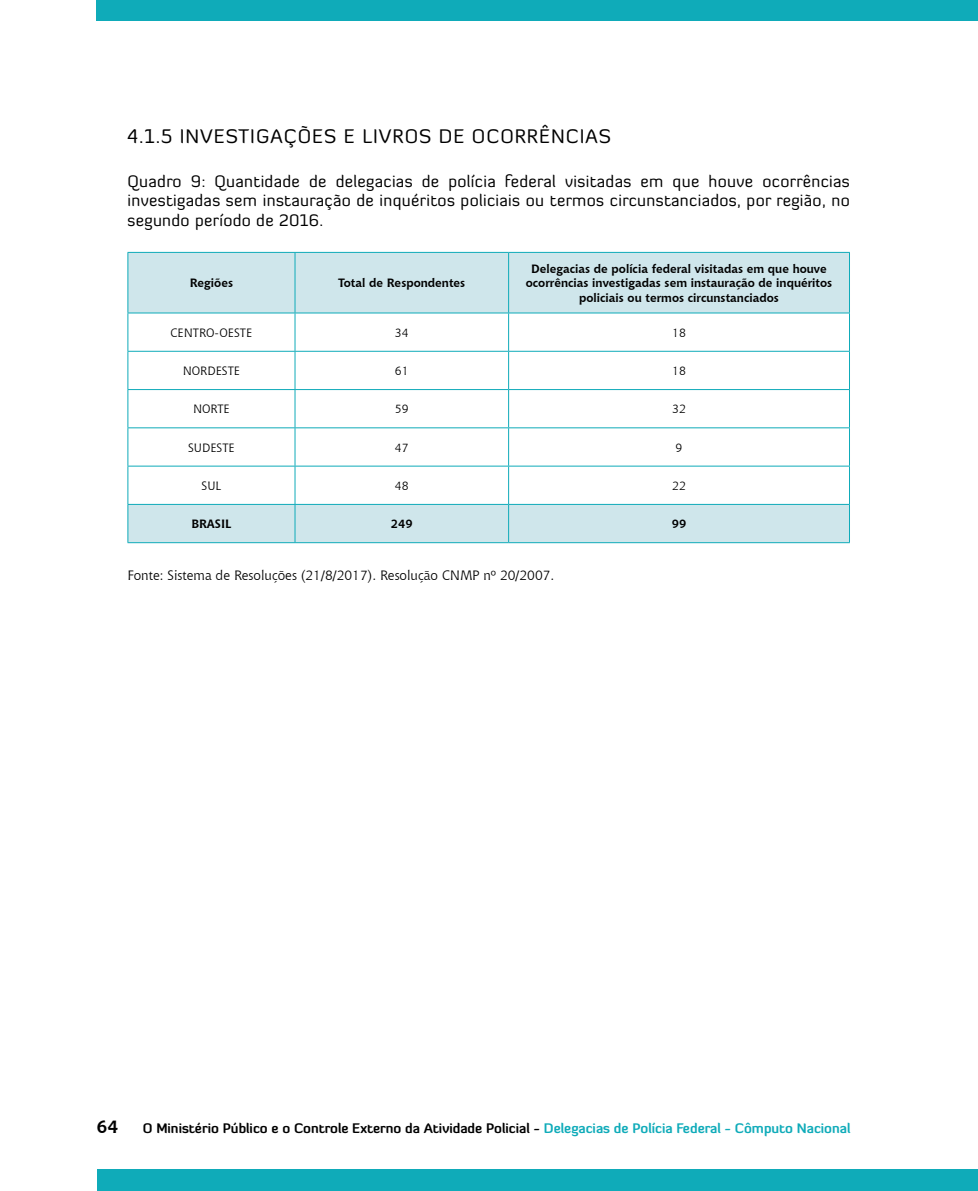
<style>
.page{position:relative;width:978px;height:1191px;background:#fff}
.page>*{position:absolute;margin:0;border:0;box-sizing:border-box;transform-origin:0 0}
.t1{font:19.5px "Diavlo";letter-spacing:.05em;color:#000}
.t2{font:700 18px "Chianti BT";color:#000}
.t3{font:16.5px/19.8px "Diavlo";letter-spacing:.02em;color:#000;text-align:justify}
.t4{font:700 13.5px "Diavlo";color:#000}
.t5{font:13.5px "Chianti BT";color:#000}
.t6{font:700 12px/14.4px "Chianti BT";color:#000;text-align:center}
.t7{font:12px "Chianti BT";color:#000}
.s1{color:#0fabb9}
</style>
<div class="page">
<div style="left:97px;top:1169px;width:881px;height:22px;background:#0fabb9"></div>
<div style="left:97px;top:0;width:881px;height:21px;background:#0fabb9"></div>
<svg style="left:129px;top:253px;width:720px;height:289px"></svg>
<hr style="left:128px;top:252px;width:167px;height:1px;background:#0fabb9">
<hr style="left:128px;top:253px;width:1px;height:60px;background:#0fabb9">
<hr style="left:295px;top:252px;width:214px;height:1px;background:#0fabb9">
<hr style="left:295px;top:253px;width:1px;height:60px;background:#0fabb9">
<hr style="left:509px;top:252px;width:341px;height:1px;background:#0fabb9">
<hr style="left:508px;top:253px;width:1px;height:60px;background:#0fabb9">
<hr style="left:849px;top:253px;width:1px;height:60px;background:#0fabb9">
<hr style="left:128px;top:313px;width:167px;height:1px;background:#0fabb9">
<hr style="left:128px;top:313px;width:1px;height:38px;background:#0fabb9">
<hr style="left:295px;top:313px;width:214px;height:1px;background:#0fabb9">
<hr style="left:295px;top:313px;width:1px;height:38px;background:#0fabb9">
<hr style="left:509px;top:313px;width:341px;height:1px;background:#0fabb9">
<hr style="left:508px;top:313px;width:1px;height:38px;background:#0fabb9">
<hr style="left:849px;top:313px;width:1px;height:38px;background:#0fabb9">
<hr style="left:128px;top:351px;width:167px;height:1px;background:#0fabb9">
<hr style="left:128px;top:352px;width:1px;height:37px;background:#0fabb9">
<hr style="left:295px;top:351px;width:214px;height:1px;background:#0fabb9">
<hr style="left:295px;top:352px;width:1px;height:37px;background:#0fabb9">
<hr style="left:509px;top:351px;width:341px;height:1px;background:#0fabb9">
<hr style="left:508px;top:352px;width:1px;height:37px;background:#0fabb9">
<hr style="left:849px;top:352px;width:1px;height:37px;background:#0fabb9">
<hr style="left:128px;top:389px;width:167px;height:1px;background:#0fabb9">
<hr style="left:128px;top:390px;width:1px;height:37px;background:#0fabb9">
<hr style="left:295px;top:389px;width:214px;height:1px;background:#0fabb9">
<hr style="left:295px;top:390px;width:1px;height:37px;background:#0fabb9">
<hr style="left:509px;top:389px;width:341px;height:1px;background:#0fabb9">
<hr style="left:508px;top:390px;width:1px;height:37px;background:#0fabb9">
<hr style="left:849px;top:390px;width:1px;height:37px;background:#0fabb9">
<hr style="left:128px;top:427px;width:167px;height:1px;background:#0fabb9">
<hr style="left:128px;top:428px;width:1px;height:38px;background:#0fabb9">
<hr style="left:295px;top:427px;width:214px;height:1px;background:#0fabb9">
<hr style="left:295px;top:428px;width:1px;height:38px;background:#0fabb9">
<hr style="left:509px;top:427px;width:341px;height:1px;background:#0fabb9">
<hr style="left:508px;top:428px;width:1px;height:38px;background:#0fabb9">
<hr style="left:849px;top:428px;width:1px;height:38px;background:#0fabb9">
<hr style="left:128px;top:466px;width:167px;height:1px;background:#0fabb9">
<hr style="left:128px;top:466px;width:1px;height:38px;background:#0fabb9">
<hr style="left:295px;top:466px;width:214px;height:1px;background:#0fabb9">
<hr style="left:295px;top:466px;width:1px;height:38px;background:#0fabb9">
<hr style="left:509px;top:466px;width:341px;height:1px;background:#0fabb9">
<hr style="left:508px;top:466px;width:1px;height:38px;background:#0fabb9">
<hr style="left:849px;top:466px;width:1px;height:38px;background:#0fabb9">
<hr style="left:128px;top:504px;width:167px;height:1px;background:#0fabb9">
<hr style="left:128px;top:505px;width:1px;height:37px;background:#0fabb9">
<hr style="left:295px;top:504px;width:214px;height:1px;background:#0fabb9">
<hr style="left:295px;top:505px;width:1px;height:37px;background:#0fabb9">
<hr style="left:509px;top:504px;width:341px;height:1px;background:#0fabb9">
<hr style="left:508px;top:505px;width:1px;height:37px;background:#0fabb9">
<hr style="left:849px;top:505px;width:1px;height:37px;background:#0fabb9">
<hr style="left:128px;top:542px;width:167px;height:1px;background:#0fabb9">
<hr style="left:295px;top:542px;width:214px;height:1px;background:#0fabb9">
<hr style="left:509px;top:542px;width:341px;height:1px;background:#0fabb9">
<p class="t1" style="left:128px;top:124px;width:485px">4.1.5 INVESTIGAÇÕES E LIVROS DE OCORRÊNCIAS</p>
<p class="t3" style="left:128px;top:171px;width:724px">Quadro 9: Quantidade de delegacias de polícia federal visitadas em que houve ocorrências investigadas sem instauração de inquéritos policiais ou termos circunstanciados, por região, no segundo período de 2016.</p>
<p class="t6" style="left:190px;top:275px;width:45px">Regiões</p>
<p class="t6" style="left:338px;top:275px;width:129px">Total de Respondentes</p>
<p class="t6" style="left:526px;top:261px;width:308px">Delegacias de polícia federal visitadas em que houve ocorrências investigadas sem instauração de inquéritos policiais ou termos circunstanciados</p>
<p class="t7" style="left:171px;top:324px;width:83px">CENTRO-OESTE</p>
<p class="t7" style="left:395px;top:324px;width:15px">34</p>
<p class="t7" style="left:672px;top:324px;width:15px">18</p>
<p class="t7" style="left:183px;top:362px;width:59px">NORDESTE</p>
<p class="t7" style="left:395px;top:362px;width:15px">61</p>
<p class="t7" style="left:672px;top:362px;width:15px">18</p>
<p class="t7" style="left:193px;top:401px;width:38px">NORTE</p>
<p class="t7" style="left:395px;top:401px;width:15px">59</p>
<p class="t7" style="left:672px;top:401px;width:15px">32</p>
<p class="t7" style="left:188px;top:439px;width:48px">SUDESTE</p>
<p class="t7" style="left:395px;top:439px;width:15px">47</p>
<p class="t7" style="left:676px;top:439px;width:8px">9</p>
<p class="t7" style="left:202px;top:477px;width:21px">SUL</p>
<p class="t7" style="left:395px;top:477px;width:15px">48</p>
<p class="t7" style="left:672px;top:477px;width:15px">22</p>
<p class="t6" style="left:192px;top:516px;width:41px">BRASIL</p>
<p class="t6" style="left:391px;top:516px;width:23px">249</p>
<p class="t6" style="left:672px;top:516px;width:16px">99</p>
<p class="t5" style="left:128px;top:566px;width:428px">Fonte: Sistema de Resoluções (21/8/2017). Resolução CNMP nº 20/2007.</p>
<p class="t2" style="left:97px;top:1113px;width:23px">64</p>
<p class="t4" style="left:143px;top:1119px;width:709px">O Ministério Público e o Controle Externo da Atividade Policial - <span class="s1">Delegacias de Polícia Federal - Cômputo Nacional</span></p>
</div>
